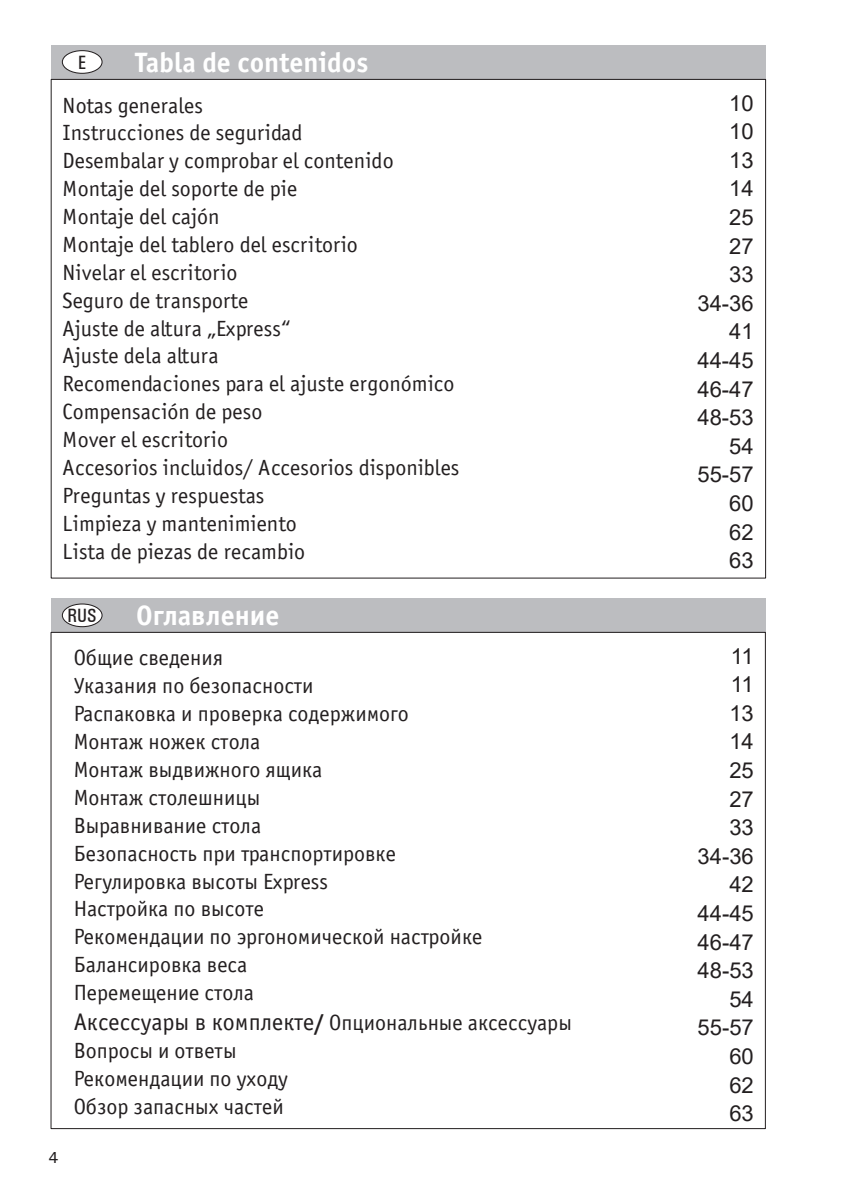
<style>
.page{position:relative;width:842px;height:1191px;background:#fff}
.page>*{position:absolute;margin:0;border:0;box-sizing:border-box;transform-origin:0 0}
.t1{font:28px "Officina Sans Bold TT";color:#fff}
.t2{font:22px/27.8px "Officina Sans Book TT";color:#231f20}
.t3{font:22px/28.6px "Arial";color:#231f20;text-align:right}
.t4{font:500 condensed 19.4px "Univers";color:#231f20}
.t5{font:500 16px "Univers";color:#231f20}
.s1{font-size:24px}
.s2{font-family:"Officina Sans Bold TT"}
</style>
<div class="page">
<div style="left:51px;top:45px;width:714px;height:34px;background:#bcbdc0"></div>
<div style="left:62px;top:50px;width:41px;height:24px;background:#fff;border:1px solid #231f20;border-radius:50%"></div>
<div style="left:51px;top:598px;width:714px;height:34px;background:#bcbdc0"></div>
<div style="left:62px;top:603px;width:41px;height:24px;background:#fff;border:1px solid #231f20;border-radius:50%"></div>
<p class="t4" style="left:78px;top:51px;width:10px">E</p>
<p class="t1" style="left:135px;top:45px;width:235px">Tabla de contenidos</p>
<p class="t2" style="left:62px;top:91px;width:398px">Notas generales<br>Instrucciones de seguridad<br>Desembalar y comprobar el contenido<br>Montaje del soporte de pie<br>Montaje del cajón<br>Montaje del tablero del escritorio<br>Nivelar el escritorio<br>Seguro de transporte<br>Ajuste de altura „Express“<br>Ajuste de la altura<br>Recomendaciones para el ajuste ergonómico<br>Compensación de peso<br>Mover el escritorio<br>Accesorios incluidos/ Accesorios disponibles<br>Preguntas y respuestas<br>Limpieza y mantenimiento<br>Lista de piezas de recambio</p>
<p class="t3" style="left:697px;top:88px;width:58px">10<br>10<br>13<br>14<br>25<br>27<br>33<br>34-36<br>41<br>44-45<br>46-47<br>48-53<br>54<br>55-57<br>60<br>62<br>63</p>
<p class="t4" style="left:68px;top:604px;width:30px">RUS</p>
<p class="t1" style="left:136px;top:598px;width:145px">Оглавление</p>
<p class="t2" style="left:74px;top:644px;width:410px">Общие сведения<br>Указания по безопасности<br>Распаковка и проверка содержимого<br>Монтаж ножек стола<br>Монтаж выдвижного ящика<br>Монтаж столешницы<br>Выравнивание стола<br>Безопасность при транспортировке<br>Регулировка высоты Express<br>Настройка по высоте<br>Рекомендации по эргономической настройке<br>Балансировка веса<br>Перемещение стола</p>
<p class="t2" style="left:74px;top:1008px;width:500px"><span class="s1">Аксессуары в комплекте</span><span class="s2">/</span> Опциональные аксессуары<br>Вопросы и ответы<br>Рекомендации по уходу<br>Обзор запасных частей</p>
<p class="t5" style="left:49px;top:1146px;width:12px">4</p>
<p class="t3" style="left:697px;top:641px;width:58px">11<br>11<br>13<br>14<br>25<br>27<br>33<br>34-36<br>42<br>44-45<br>46-47<br>48-53<br>54<br>55-57<br>60<br>62<br>63</p>
</div>
